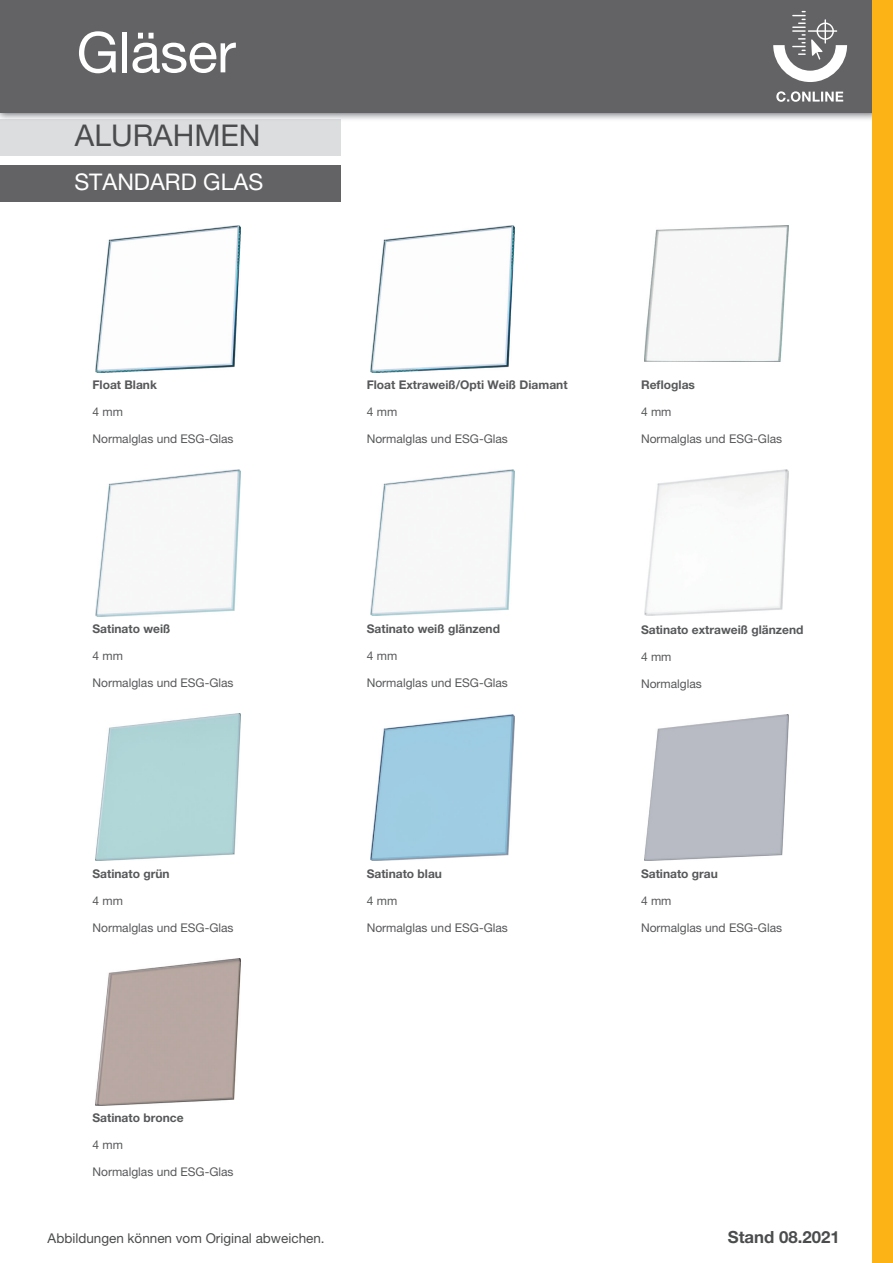
<style>
.page{position:relative;width:893px;height:1263px;background:#fff}
.page>*{position:absolute;margin:0;border:0;box-sizing:border-box;transform-origin:0 0}
.t1{font:56.1px "Helvetica Neue LT Pro";letter-spacing:-.01em;color:#fff}
.t2{font:30px "Helvetica Neue LT Pro";color:#4b4c4d}
.t3{font:22.95px "Helvetica Neue LT Pro";color:#fff}
.t4{font:700 16.8px "Helvetica Neue LT Pro";color:#4b4c4d}
.t5{font:13.5px "Helvetica Neue LT Pro";color:#4b4c4d}
.t6{font:12px "Helvetica Neue LT Pro";color:#57585a}
.t7{font:700 12px "Helvetica Neue LT Pro";color:#57585a}
</style>
<div class="page">
<div style="left:0;top:165px;width:340px;height:37px;background:#636366"></div>
<div style="left:0;top:120px;width:340px;height:36px;background:#dcdddf"></div>
<div style="left:0;top:0;width:873px;height:113px;background:#636366"></div>
<svg style="left:773px;top:11px;width:74px;height:91px"></svg>
<div style="left:872px;top:0;width:21px;height:1263px;background:#fbb316"></div>
<img style="left:96px;top:226px;width:144px;height:146px">
<img style="left:370px;top:226px;width:144px;height:146px">
<img style="left:644px;top:226px;width:145px;height:135px">
<img style="left:96px;top:470px;width:144px;height:146px">
<img style="left:370px;top:469px;width:144px;height:147px">
<img style="left:644px;top:469px;width:145px;height:147px">
<img style="left:96px;top:714px;width:144px;height:147px">
<img style="left:370px;top:714px;width:144px;height:146px">
<img style="left:644px;top:714px;width:145px;height:146px">
<img style="left:96px;top:958px;width:144px;height:147px">
<h1 class="t1" style="left:77px;top:19px;width:161px">Gläser</h1>
<h2 class="t2" style="left:75px;top:118px;width:187px">ALURAHMEN</h2>
<h3 class="t3" style="left:74px;top:168px;width:190px">STANDARD GLAS</h3>
<p class="t7" style="left:92px;top:377px;width:66px">Float Blank</p>
<p class="t6" style="left:92px;top:405px;width:32px">4 mm</p>
<p class="t6" style="left:92px;top:432px;width:143px">Normalglas und ESG-Glas</p>
<p class="t7" style="left:92px;top:622px;width:79px">Satinato weiß</p>
<p class="t6" style="left:92px;top:649px;width:32px">4 mm</p>
<p class="t6" style="left:92px;top:676px;width:143px">Normalglas und ESG-Glas</p>
<p class="t7" style="left:92px;top:866px;width:79px">Satinato grün</p>
<p class="t6" style="left:92px;top:893px;width:32px">4 mm</p>
<p class="t6" style="left:92px;top:920px;width:143px">Normalglas und ESG-Glas</p>
<p class="t7" style="left:92px;top:1110px;width:93px">Satinato bronce</p>
<p class="t6" style="left:92px;top:1138px;width:32px">4 mm</p>
<p class="t6" style="left:92px;top:1165px;width:143px">Normalglas und ESG-Glas</p>
<p class="t7" style="left:367px;top:377px;width:202px">Float Extraweiß/Opti Weiß Diamant</p>
<p class="t6" style="left:367px;top:405px;width:32px">4 mm</p>
<p class="t6" style="left:367px;top:432px;width:143px">Normalglas und ESG-Glas</p>
<p class="t7" style="left:367px;top:622px;width:135px">Satinato weiß glänzend</p>
<p class="t6" style="left:367px;top:649px;width:32px">4 mm</p>
<p class="t6" style="left:367px;top:676px;width:143px">Normalglas und ESG-Glas</p>
<p class="t7" style="left:367px;top:866px;width:77px">Satinato blau</p>
<p class="t6" style="left:367px;top:893px;width:32px">4 mm</p>
<p class="t6" style="left:367px;top:920px;width:143px">Normalglas und ESG-Glas</p>
<p class="t7" style="left:641px;top:377px;width:55px">Refloglas</p>
<p class="t6" style="left:641px;top:405px;width:32px">4 mm</p>
<p class="t6" style="left:641px;top:432px;width:143px">Normalglas und ESG-Glas</p>
<p class="t7" style="left:641px;top:622px;width:164px">Satinato extraweiß glänzend</p>
<p class="t6" style="left:641px;top:649px;width:32px">4 mm</p>
<p class="t6" style="left:641px;top:676px;width:62px">Normalglas</p>
<p class="t7" style="left:641px;top:866px;width:78px">Satinato grau</p>
<p class="t6" style="left:641px;top:893px;width:32px">4 mm</p>
<p class="t6" style="left:641px;top:920px;width:143px">Normalglas und ESG-Glas</p>
<p class="t5" style="left:48px;top:1230px;width:279px">Abbildungen können vom Original abweichen.</p>
<h3 class="t4" style="left:728px;top:1226px;width:113px">Stand 08.2021</h3>
</div>
